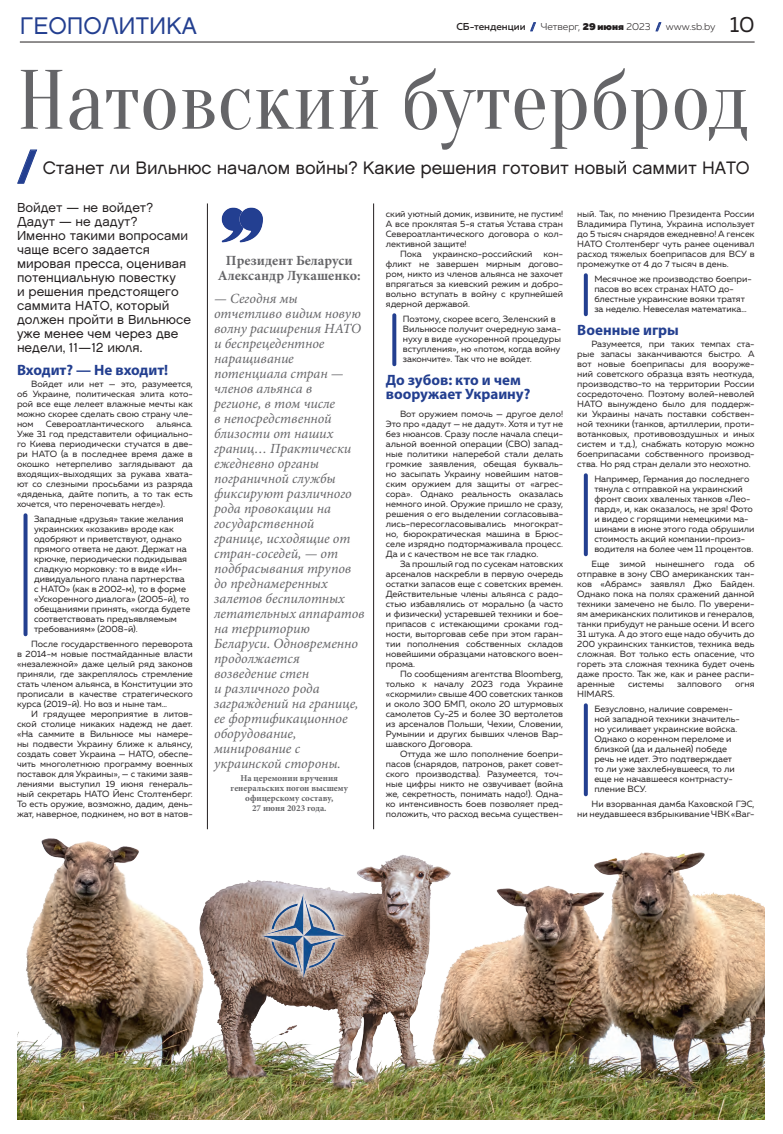
<style>
.page{position:relative;width:783px;height:1134px;background:#fff}
.page>*{position:absolute;margin:0;border:0;box-sizing:border-box;transform-origin:0 0}
.заг2{font:84px "Oranienbaum";color:#656568}
.t1{font:900 40.4px "Muller";color:#233f90}
.Колонтитул{font:24px "Chalet London Nineteen Sixty";color:#233f90}
.t2{font:22px "Muller";color:#231f20}
.надзаголовок{font:18px "Chalet London Nineteen Sixty";letter-spacing:-.005em;color:#231f20}
.подзаголовок_синий{font:700 15px/14px "Myriad Pro";color:#233f90}
.выноска_с_запятыми{font:italic 14px/15px "Minion Pro";color:#656568}
.Президент_в_выноске{font:700 14px/15px "Minion Pro";color:#656568;text-align:center}
.лид{font:13px/14px "Chalet London Nineteen Sixty";color:#231f20}
.t3{font:300 10px "Muller";color:#231f20}
.врезка_синяя{font:9px/10px "Muller";color:#231f20;text-align:justify}
.Президент_в_выноске-2{font:700 9px/10px "Minion Pro";color:#656568;text-align:center}
.s1{font-weight:500}
.s2{font-weight:900;color:#233f90}
.s3{font-weight:900}
</style>
<div class="page">
<svg style="left:392px;top:315px;width:4px;height:49px"></svg>
<svg style="left:583px;top:275px;width:4px;height:39px"></svg>
<svg style="left:583px;top:475px;width:4px;height:79px"></svg>
<svg style="left:583px;top:705px;width:4px;height:89px"></svg>
<svg style="left:530px;top:22px;width:6px;height:9px"></svg>
<svg style="left:655px;top:22px;width:6px;height:9px"></svg>
<hr style="left:20px;top:42px;width:734px;height:1px;background:#231f20">
<svg style="left:24px;top:515px;width:4px;height:119px"></svg>
<img style="left:17px;top:838px;width:747px;height:282px">
<div style="left:255px;top:887px;width:95px;height:96px;background:#fff;opacity:.75"></div>
<img style="left:258px;top:892px;width:91px;height:88px">
<img style="left:221px;top:207px;width:14px;height:36px">
<img style="left:235px;top:207px;width:28px;height:36px">
<hr style="left:373px;top:203px;width:1px;height:626px;background:#231f20">
<hr style="left:207px;top:203px;width:1px;height:626px;background:#231f20">
<svg style="left:17px;top:149px;width:20px;height:35px"></svg>
<p class="Колонтитул" style="left:20px;top:11px;width:178px">ГЕОПОЛИТИКА</p>
<p class="t3" style="left:456px;top:21px;width:260px"><span class="s1">СБ-тенденции</span> <span class="s2">/</span> Четверг, <span class="s3">29 июня</span> 2023 <span class="s2">/</span> www.sb.by</p>
<p class="t2" style="left:729px;top:10px;width:26px">10</p>
<p class="заг2" style="left:17px;top:54px;width:734px">Натовский бутерброд</p>
<p class="t1" style="left:17px;top:141px;width:22px">/</p>
<p class="надзаголовок" style="left:43px;top:157px;width:708px">Станет ли Вильнюс началом войны? Какие решения готовит новый саммит НАТО</p>
<p class="лид" style="left:17px;top:201px;width:175px">Войдет — не войдет?<br>Дадут — не дадут?<br>Именно такими вопросами чаще всего задается мировая пресса, оценивая потенциальную повестку<br>и решения предстоящего саммита НАТО, который должен пройти в Вильнюсе уже менее чем через две недели, 11—12 июля.</p>
<p class="подзаголовок_синий" style="left:17px;top:362px;width:153px">Входит? — Не входит!</p>
<p class="врезка_синяя" style="left:17px;top:378px;width:177px;text-indent:14px">Войдет или нет — это, разумеется, об Украине, политическая элита кото‑ рой все еще лелеет влажные мечты как можно скорее сделать свою страну чле‑ ном</p>
<p class="врезка_синяя" style="left:46px;top:418px;width:100px">Североатлантического</p>
<p class="врезка_синяя" style="left:17px;top:418px;width:177px;text-indent:139px">альянса.<br>Уже 31 год представители официально‑ го Киева периодически стучатся в две‑ ри НАТО (а в последнее время даже в окошко нетерпеливо заглядывают да входящих‑выходящих за рукава хвата‑ ют со слезными просьбами из разряда «дяденька, дайте попить, а то так есть хочется, что переночевать негде»).</p>
<p class="врезка_синяя" style="left:34px;top:514px;width:158px;text-align:left">Западные «друзья» такие желания украинских «козакив» вроде как одобряют и приветствуют, однако прямого ответа не дают. Держат на крючке, периодически подкидывая сладкую морковку: то в виде «Ин‑ дивидуального плана партнерства с НАТО» (как в 2002‑м), то в форме «Ускоренного диалога» (2005‑й), то обещаниями принять, «когда будете соответствовать предъявляемым требованиям» (2008‑й).</p>
<p class="врезка_синяя" style="left:17px;top:638px;width:177px;text-indent:14px">После государственного переворота в 2014‑м новые постмайданные власти «незалежной» даже целый ряд законов приняли, где закреплялось стремление стать членом альянса, в Конституции это прописали в качестве стратегического курса (2019‑й). Но воз и ныне там…</p>
<p class="врезка_синяя" style="left:17px;top:708px;width:177px;text-indent:14px">И грядущее мероприятие в литов‑ ской столице никаких надежд не дает. «На саммите в Вильнюсе мы намере‑ ны подвести Украину ближе к альянсу, создать совет Украина — НАТО, обеспе‑ чить многолетнюю программу военных поставок для Украины», — с такими заяв‑ лениями выступил 19 июня генераль‑ ный секретарь НАТО Йенс Столтенберг.<br>То есть оружие, возможно, дадим, день‑ жат, наверное, подкинем, но вот в натов‑</p>
<p class="Президент_в_выноске" style="left:218px;top:253px;width:144px">Президент Беларуси<br>Александр Лукашенко:</p>
<p class="выноска_с_запятыми" style="left:214px;top:291px;width:152px">— Сегодня мы отчетливо видим новую волну расширения НАТО и беспрецедентное наращивание потенциала стран — членов альянса в<br>регионе, в том числе<br>в непосредственной близости от наших границ… Практически ежедневно органы пограничной службы фиксируют различного рода провокации на государственной границе, исходящие от стран‑соседей, — от подбрасывания трупов до преднамеренных залетов беспилотных летательных аппаратов на территорию<br>Беларуси. Одновременно продолжается возведение стен<br>и различного рода заграждений на границе, ее фортификационное оборудование, минирование с украинской стороны.</p>
<p class="Президент_в_выноске-2" style="left:230px;top:773px;width:119px">На церемонии вручения генеральских погон высшему офицерскому составу,<br>27 июня 2023 года.</p>
<p class="врезка_синяя" style="left:386px;top:208px;width:179px">ский уютный домик, извините, не пустим!<br>А все проклятая 5‑я статья Устава стран Североатлантического договора о кол‑ лективной защите!</p>
<p class="врезка_синяя" style="left:386px;top:248px;width:179px;text-indent:14px">Пока украинско‑российский кон‑ фликт не завершен мирным догово‑ ром, никто из членов альянса не захочет впрягаться за киевский режим и добро‑ вольно вступать в войну с крупнейшей ядерной державой.</p>
<p class="врезка_синяя" style="left:403px;top:314px;width:160px;text-align:left">Поэтому, скорее всего, Зеленский в Вильнюсе получит очередную зама‑ нуху в виде «ускоренной процедуры вступления», но «потом, когда войну закончите». Так что не войдет.</p>
<p class="подзаголовок_синий" style="left:386px;top:372px;width:146px">До зубов: кто и чем вооружает Украину?</p>
<p class="врезка_синяя" style="left:386px;top:408px;width:179px;text-indent:14px">Вот оружием помочь — другое дело!<br>Это про «дадут — не дадут». Хотя и тут не без нюансов. Сразу после начала специ‑ альной военной операции (СВО) запад‑ ные политики наперебой стали делать громкие заявления, обещая букваль‑ но засыпать Украину новейшим натов‑ ским оружием для защиты от «агрес‑ сора». Однако реальность оказалась немного иной. Оружие пришло не сразу, решения о его выделении согласовыва‑ лись‑пересогласовывались многократ‑ но, бюрократическая машина в Брюс‑ селе изрядно подтормаживала процесс.<br>Да и с качеством не все так гладко.</p>
<p class="врезка_синяя" style="left:386px;top:558px;width:179px;text-indent:14px">За прошлый год по сусекам натовских арсеналов наскребли в первую очередь остатки запасов еще с советских времен.<br>Действительные члены альянса с радо‑ стью избавлялись от морально (а часто и физически) устаревшей техники и бое‑ припасов с истекающими сроками год‑ ности, выторговав себе при этом гаран‑ тии пополнения собственных складов новейшими образцами натовского воен‑ прома.</p>
<p class="врезка_синяя" style="left:386px;top:668px;width:179px;text-indent:14px">По сообщениям агентства Bloomberg, только к началу 2023 года Украине «скормили» свыше 400 советских танков и около 300 БМП, около 20 штурмовых самолетов Су‑25 и более 30 вертолетов из арсеналов Польши, Чехии, Словении, Румынии и других бывших членов Вар‑ шавского Договора.</p>
<p class="врезка_синяя" style="left:386px;top:748px;width:179px;text-indent:14px">Оттуда же шло пополнение боепри‑ пасов (снарядов, патронов, ракет совет‑ ского производства). Разумеется, точ‑ ные цифры никто не озвучивает (война же, секретность, понимать надо!). Одна‑ ко интенсивность боев позволяет пред‑ положить, что расход весьма существен‑</p>
<p class="врезка_синяя" style="left:577px;top:208px;width:179px">ный. Так, по мнению Президента России Владимира Путина, Украина использует до 5 тысяч снарядов ежедневно! А генсек НАТО Столтенберг чуть ранее оценивал расход тяжелых боеприпасов для ВСУ в промежутке от 4 до 7 тысяч в день.</p>
<p class="врезка_синяя" style="left:594px;top:274px;width:159px;text-align:left">Месячное же производство боепри‑ пасов во всех странах НАТО до‑ блестные украинские вояки тратят за неделю. Невеселая математика…</p>
<p class="подзаголовок_синий" style="left:577px;top:322px;width:103px">Военные игры</p>
<p class="врезка_синяя" style="left:577px;top:338px;width:179px;text-indent:14px">Разумеется, при таких темпах ста‑ рые запасы заканчиваются быстро. А вот новые боеприпасы для вооруже‑ ний советского образца взять неоткуда, производство‑то на территории России сосредоточено. Поэтому волей‑неволей НАТО вынуждено было для поддерж‑ ки Украины начать поставки собствен‑ ной техники (танков, артиллерии, проти‑ вотанковых, противовоздушных и иных систем и т.д.), снабжать которую можно боеприпасами собственного производ‑ ства. Но ряд стран делали это неохотно.</p>
<p class="врезка_синяя" style="left:594px;top:474px;width:162px;text-align:left">Например, Германия до последнего тянула с отправкой на украинский фронт своих хваленых танков «Лео‑ пард», и, как оказалось, не зря! Фото и видео с горящими немецкими ма‑ шинами в июне этого года обрушили стоимость акций компании‑произ‑ водителя на более чем 11 процентов.</p>
<p class="врезка_синяя" style="left:577px;top:558px;width:179px;text-align:left;text-indent:14px">Еще зимой нынешнего года об отправке в зону СВО американских тан‑ ков «Абрамс» заявлял Джо Байден.<br>Однако пока на полях сражений данной техники замечено не было. По уверени‑ ям американских политиков и генералов, танки прибудут не раньше осени. И всего 31 штука. А до этого еще надо обучить до 200 украинских танкистов, техника ведь сложная. Вот только есть опасение, что гореть эта сложная техника будет очень даже просто. Так же, как и ранее распи&shy;аренные</p>
<p class="врезка_синяя" style="left:628px;top:678px;width:37px">системы</p>
<p class="врезка_синяя" style="left:677px;top:678px;width:46px">залпового</p>
<p class="врезка_синяя" style="left:735px;top:678px;width:21px">огня</p>
<p class="врезка_синяя" style="left:577px;top:688px;width:39px">HIMARS.</p>
<p class="врезка_синяя" style="left:594px;top:704px;width:147px;text-align:left">Безусловно, наличие современ‑ ной западной техники значитель‑ но усиливает украинские войска.<br>Однако о коренном переломе и близкой (да и дальней) победе речь не идет. Это подтверждает то ли уже захлебнувшееся, то ли еще не начавшееся контрнасту‑ пление ВСУ.</p>
<p class="врезка_синяя" style="left:577px;top:798px;width:179px;text-align:right">Ни взорванная дамба Каховской ГЭС,<br>ни неудавшееся взбрыкивание ЧВК «Ваг‑</p>
</div>
